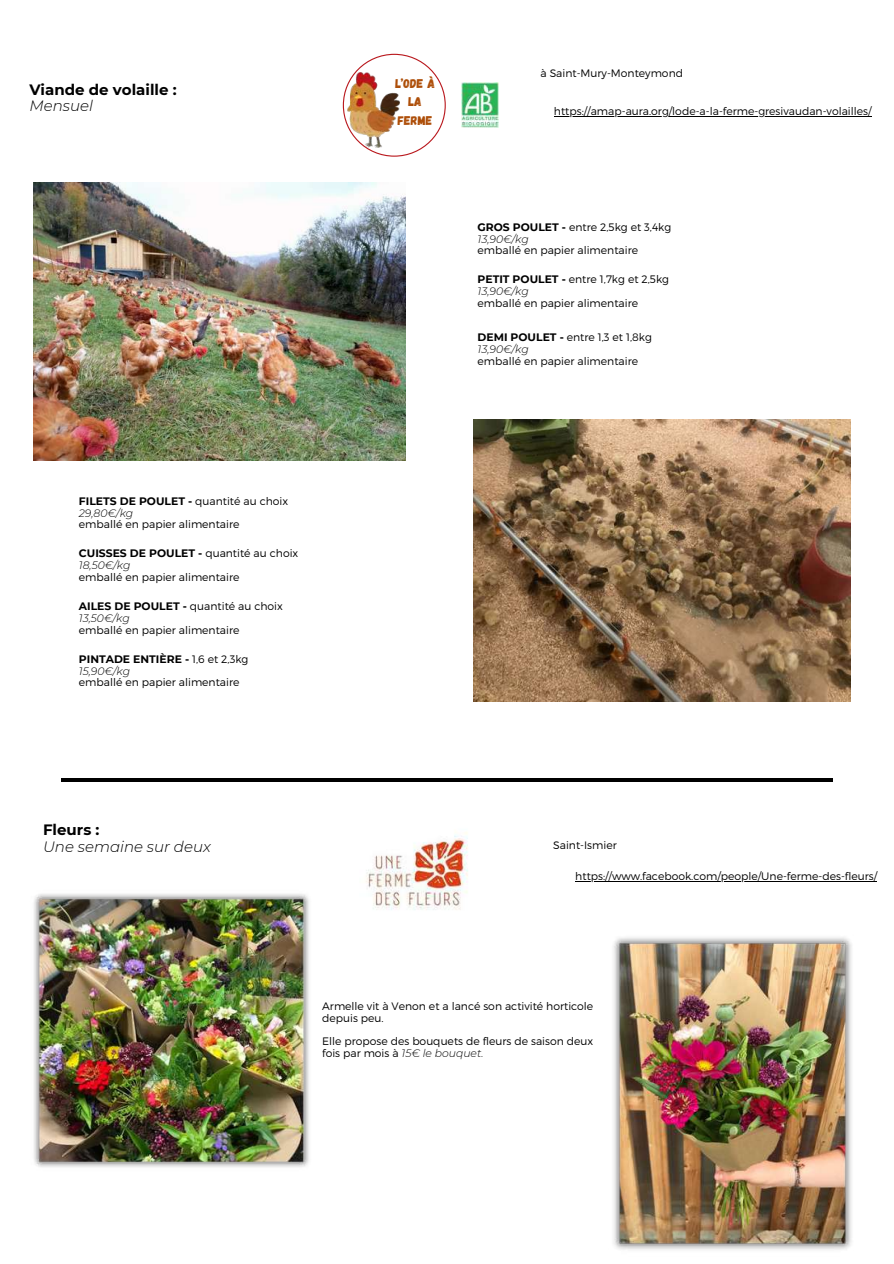
<style>
.page{position:relative;width:894px;height:1264px;background:#fff}
.page>*{position:absolute;margin:0;border:0;box-sizing:border-box;transform-origin:0 0}
.t1{font:700 15px "Montserrat";color:#000}
.t2{font:italic 300 15px "Montserrat";color:#000}
.t3{font:12.6px/18.9px "Gagalin";letter-spacing:.01em;color:#ad4d07;text-align:center}
.t4{font:300 10.8px/11.7px "Montserrat";color:#000}
.t5{font:700 10.8px/11.7px "Montserrat";color:#000}
.s1{font-weight:300}
.s2{font-weight:300;font-style:italic}
.s3{font-weight:700}
.s4{font-style:italic}
</style>
<div class="page">
<svg style="left:343px;top:54px;width:102px;height:103px"></svg>
<hr style="left:553px;top:116px;width:318px;height:1px;background:#000">
<img style="left:34px;top:183px;width:371px;height:278px">
<img style="left:473px;top:419px;width:377px;height:282px">
<img style="left:34px;top:894px;width:275px;height:273px">
<img style="left:613px;top:937px;width:239px;height:313px">
<hr style="left:61px;top:778px;width:771px;height:3px;background:#000">
<img style="left:366px;top:832px;width:102px;height:78px">
<hr style="left:575px;top:881px;width:301px;height:1px;background:#000">
<img style="left:461px;top:83px;width:37px;height:45px">
<h1 class="t1" style="left:29px;top:80px;width:149px">Viande de volaille :</h1>
<h1 class="t2" style="left:29px;top:97px;width:65px">Mensuel</h1>
<p class="t5" style="left:79px;top:495px;width:211px">FILETS DE POULET - <span class="s1">quantité au choix<br></span><span class="s2">29,80€/kg</span></p>
<p class="t4" style="left:79px;top:518px;width:162px">emballé en papier alimentaire</p>
<p class="t5" style="left:79px;top:547px;width:221px">CUISSES DE POULET - <span class="s1">quantité au choix<br></span><span class="s2">18,50€/kg</span></p>
<p class="t4" style="left:79px;top:570px;width:162px">emballé en papier alimentaire</p>
<p class="t4" style="left:79px;top:600px;width:205px"><span class="s3">AILES DE POULET -</span> quantité au choix<br><span class="s4">13,50€/kg</span></p>
<p class="t4" style="left:79px;top:623px;width:162px">emballé en papier alimentaire</p>
<p class="t5" style="left:79px;top:653px;width:171px">PINTADE ENTIÈRE - <span class="s1">1,6 et 2,3kg<br></span><span class="s2">15,90€/kg</span></p>
<p class="t4" style="left:79px;top:676px;width:162px">emballé en papier alimentaire</p>
<p class="t3" style="left:395px;top:73px;width:41px">L’ODE À<br>LA<br>FERME</p>
<p class="t4" style="left:540px;top:67px;width:144px">à Saint-Mury-Monteymond</p>
<p class="t4" style="left:553px;top:105px;width:319px">https://amap-aura.org/lode-a-la-ferme-gresivaudan-volailles/</p>
<p class="t4" style="left:477px;top:221px;width:195px"><span class="s3">GROS POULET -</span> entre 2,5kg et 3,4kg<br><span class="s4">13,90€/kg</span></p>
<p class="t4" style="left:477px;top:244px;width:162px">emballé en papier alimentaire</p>
<p class="t4" style="left:477px;top:273px;width:193px"><span class="s3">PETIT POULET -</span> entre 1,7kg et 2,5kg<br><span class="s4">13,90€/kg</span></p>
<p class="t4" style="left:477px;top:296px;width:162px">emballé en papier alimentaire</p>
<p class="t4" style="left:477px;top:331px;width:176px"><span class="s3">DEMI POULET -</span> entre 1,3 et 1,8kg<br><span class="s4">13,90€/kg</span></p>
<p class="t4" style="left:477px;top:354px;width:162px">emballé en papier alimentaire</p>
<h1 class="t1" style="left:43px;top:820px;width:58px">Fleurs :</h1>
<h1 class="t2" style="left:43px;top:837px;width:169px">Une semaine sur deux</h1>
<p class="t4" style="left:553px;top:838px;width:65px">Saint-Ismier</p>
<p class="t4" style="left:575px;top:869px;width:303px">https://www.facebook.com/people/Une-ferme-des-fleurs/</p>
<p class="t4" style="left:322px;top:999px;width:272px">Armelle vit à Venon et a lancé son activité horticole depuis peu.</p>
<p class="t4" style="left:322px;top:1034px;width:272px">Elle propose des bouquets de fleurs de saison deux fois par mois à <span class="s4">15€ le bouquet.</span></p>
</div>
